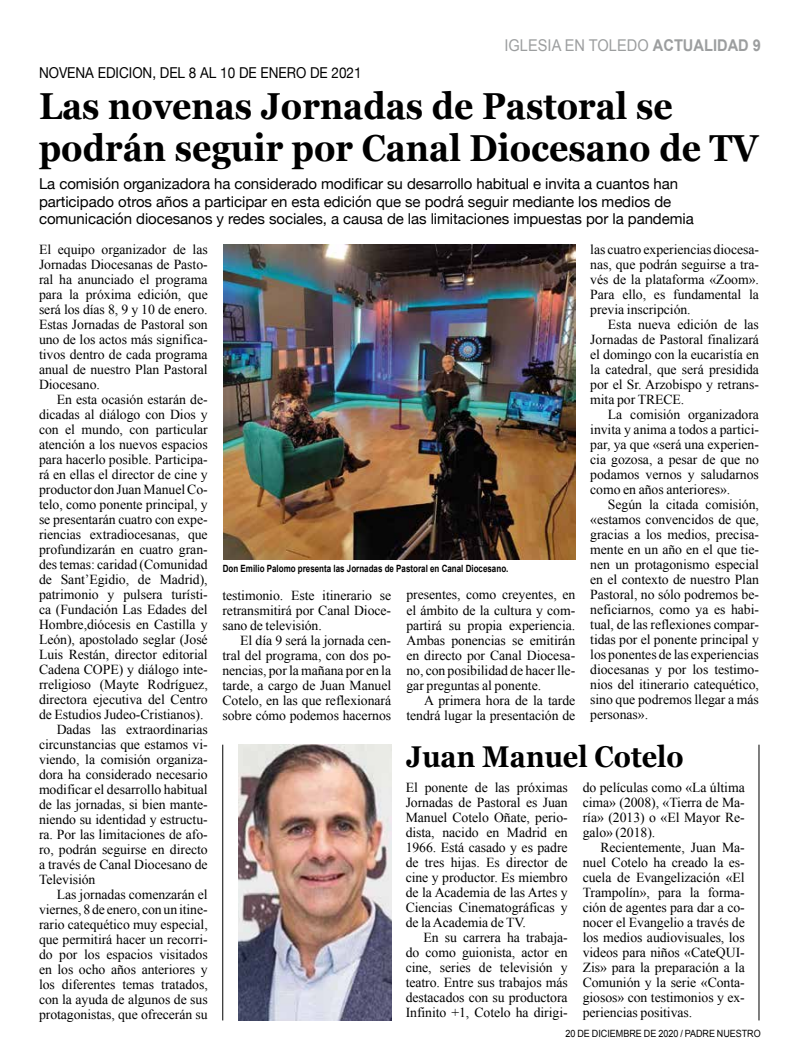
<style>
.page{position:relative;width:798px;height:1063px;background:#fff}
.page>*{position:absolute;margin:0;border:0;box-sizing:border-box;transform-origin:0 0}
.t1{font:700 37.5px/41.2px "Georgia";color:#000;scale:.9 1}
.t2{font:700 30px "Georgia";color:#000;scale:.9 1}
.t3{font:16.25px "Arial";color:#9c9e9f;scale:.9 1}
.t4{font:15px/17.5px "Helvetica Neue";letter-spacing:-.005em;color:#000}
.t5{font:15px "Helvetica Neue";letter-spacing:-.005em;color:#000;scale:.9 1}
.t6{font:13.75px/15px "Times New Roman";letter-spacing:-.005em;color:#000;text-align:justify}
.t7{font:700 10px "Arial";color:#000;scale:.8 1}
.t8{font:10px "Arial";color:#000;scale:.9 1}
.s1{font-weight:700}
</style>
<div class="page">
<hr style="left:758px;top:745px;width:1px;height:275px;background:#000">
<hr style="left:222px;top:745px;width:1px;height:275px;background:#000">
<img style="left:238px;top:745px;width:153px;height:275px">
<img style="left:223px;top:244px;width:352px;height:315px">
<p class="t3" style="left:504px;top:34px;width:286px">IGLESIA EN TOLEDO <span class="s1">ACTUALIDAD 9</span></p>
<p class="t5" style="left:39px;top:62px;width:360px">NOVENA EDICION, DEL 8 AL 10 DE ENERO DE 2021</p>
<h1 class="t1" style="left:39px;top:84px;width:800px">Las novenas Jornadas de Pastoral se podrán seguir por Canal Diocesano de TV</h1>
<p class="t4" style="left:39px;top:176px;width:656px">La comisión organizadora ha considerado modificar su desarrollo habitual e invita a cuantos han participado otros años a participar en esta edición que se podrá seguir mediante los medios de comunicación diocesanos y redes sociales, a causa de las limitaciones impuestas por la pandemia</p>
<p class="t6" style="left:39px;top:242px;width:170px">El equipo organizador de las Jornadas Diocesanas de Pasto&shy;ral ha anunciado el programa para la próxima edición, que será los días 8, 9 y 10 de enero.<br>Estas Jornadas de Pastoral son uno de los actos más significa&shy;tivos dentro de cada programa anual de nuestro Plan Pastoral Diocesano.</p>
<p class="t6" style="left:57px;top:392px;width:152px">En esta ocasión estarán de-</p>
<p class="t6" style="left:39px;top:407px;width:170px">dicadas al diálogo con Dios y</p>
<p class="t6" style="left:39px;top:422px;width:170px">con el mundo, con particular</p>
<p class="t6" style="left:39px;top:437px;width:170px">atención a los nuevos espacios</p>
<p class="t6" style="left:39px;top:452px;width:170px">para hacerlo posible. Participa-</p>
<p class="t6" style="left:39px;top:467px;width:170px">rá en ellas el director de cine y</p>
<p class="t6" style="left:39px;top:482px;width:170px">productor don Juan Manuel Co-</p>
<p class="t6" style="left:39px;top:497px;width:170px">telo, como ponente principal, y</p>
<p class="t6" style="left:39px;top:512px;width:170px">se presentarán cuatro con expe-</p>
<p class="t6" style="left:39px;top:527px;width:170px">riencias extradiocesanas, que</p>
<p class="t6" style="left:39px;top:542px;width:170px">profundizarán en cuatro gran-</p>
<p class="t6" style="left:39px;top:557px;width:170px">des temas: caridad (Comunidad</p>
<p class="t6" style="left:39px;top:572px;width:170px">de Sant’Egidio, de Madrid),</p>
<p class="t6" style="left:39px;top:587px;width:170px">patrimonio y pulsera turísti-</p>
<p class="t6" style="left:39px;top:602px;width:170px">ca (Fundación Las Edades del</p>
<p class="t6" style="left:39px;top:617px;width:170px">Hombre,diócesis en Castilla y</p>
<p class="t6" style="left:39px;top:632px;width:170px">León), apostolado seglar (José</p>
<p class="t6" style="left:39px;top:647px;width:170px">Luis Restán, director editorial</p>
<p class="t6" style="left:39px;top:662px;width:170px">Cadena COPE) y diálogo inte-</p>
<p class="t6" style="left:39px;top:677px;width:170px">rreligioso (Mayte Rodríguez,</p>
<p class="t6" style="left:39px;top:692px;width:170px">directora ejecutiva del Centro</p>
<p class="t6" style="left:39px;top:707px;width:166px">de Estudios Judeo-Cristianos).</p>
<p class="t6" style="left:57px;top:722px;width:152px">Dadas las extraordinarias</p>
<p class="t6" style="left:39px;top:737px;width:170px">circunstancias que estamos vi-</p>
<p class="t6" style="left:39px;top:752px;width:170px">viendo, la comisión organiza-</p>
<p class="t6" style="left:39px;top:767px;width:170px">dora ha considerado necesario</p>
<p class="t6" style="left:39px;top:782px;width:170px">modificar el desarrollo habitual</p>
<p class="t6" style="left:39px;top:797px;width:170px">de las jornadas, si bien mante-</p>
<p class="t6" style="left:39px;top:812px;width:170px">niendo su identidad y estructu-</p>
<p class="t6" style="left:39px;top:827px;width:170px">ra. Por las limitaciones de afo-</p>
<p class="t6" style="left:39px;top:842px;width:170px">ro, podrán seguirse en directo</p>
<p class="t6" style="left:39px;top:857px;width:170px">a través de Canal Diocesano de</p>
<p class="t6" style="left:39px;top:872px;width:58px">Televisión</p>
<p class="t6" style="left:57px;top:887px;width:152px">Las jornadas comenzarán el</p>
<p class="t6" style="left:39px;top:902px;width:170px">viernes, 8 de enero, con un itine-</p>
<p class="t6" style="left:39px;top:917px;width:170px">rario catequético muy especial,</p>
<p class="t6" style="left:39px;top:932px;width:170px">que permitirá hacer un recorri-</p>
<p class="t6" style="left:39px;top:947px;width:170px">do por los espacios visitados</p>
<p class="t6" style="left:39px;top:962px;width:170px">en los ocho años anteriores y</p>
<p class="t6" style="left:39px;top:977px;width:170px">los diferentes temas tratados,</p>
<p class="t6" style="left:39px;top:992px;width:170px">con la ayuda de algunos de sus</p>
<p class="t6" style="left:39px;top:1007px;width:170px">protagonistas, que ofrecerán su</p>
<p class="t6" style="left:590px;top:242px;width:170px">las cuatro experiencias diocesa&shy;nas, que podrán seguirse a tra&shy;vés de la plataforma «Zoom».<br>Para ello, es fundamental la previa inscripción.</p>
<p class="t6" style="left:590px;top:317px;width:170px;text-indent:18px">Esta nueva edición de las Jornadas de Pastoral finalizará el domingo con la eucaristía en la catedral, que será presidida por el Sr. Arzobispo y retrans&shy;mita por TRECE.</p>
<p class="t6" style="left:590px;top:407px;width:170px;text-indent:18px">La comisión organizadora invita y anima a todos a partici&shy;par, ya que «será una experien&shy;cia gozosa, a pesar de que no podamos vernos y saludarnos como en años anteriores».</p>
<p class="t6" style="left:590px;top:497px;width:170px;text-indent:18px">Según la citada comisión, «estamos convencidos de que, gracias a los medios, precisa&shy;mente en un año en el que tie&shy;nen un protagonismo especial en el contexto de nuestro Plan Pastoral, no sólo podremos be&shy;neficiarnos, como ya es habi&shy;tual, de las reflexiones compar&shy;tidas por el ponente principal y los ponentes de las experiencias diocesanas y por los testimo&shy;nios del itinerario catequético, sino que podremos llegar a más personas».</p>
<p class="t7" style="left:223px;top:561px;width:358px">Don Emilio Palomo presenta las Jornadas de Pastoral en Canal Diocesano.</p>
<p class="t6" style="left:222px;top:588px;width:170px">testimonio. Este itinerario se retransmitirá por Canal Dioce&shy;sano de televisión.</p>
<p class="t6" style="left:222px;top:633px;width:170px;text-indent:18px">El día 9 será la jornada cen&shy;tral del programa, con dos po&shy;nencias, por la mañana por en la tarde, a cargo de Juan Manuel Cotelo, en las que reflexionará sobre cómo podemos hacernos</p>
<p class="t6" style="left:406px;top:587px;width:170px">presentes, como creyentes, en el ámbito de la cultura y com&shy;partirá su propia experiencia.<br>Ambas ponencias se emitirán en directo por Canal Diocesa&shy;no, con posibilidad de hacer lle&shy;gar preguntas al ponente.</p>
<p class="t6" style="left:406px;top:692px;width:170px;text-align:right">A primera hora de la tarde tendrá lugar la presentación de</p>
<h2 class="t2" style="left:406px;top:734px;width:310px">Juan Manuel Cotelo</h2>
<p class="t6" style="left:405px;top:779px;width:163px">El ponente de las próximas Jornadas de Pastoral es Juan Manuel Cotelo Oñate, perio&shy;dista, nacido en Madrid en 1966. Está casado y es padre de tres hijas. Es director de cine y productor. Es miembro de la Academia de las Artes y Ciencias Cinematográficas y de la Academia de TV.</p>
<p class="t6" style="left:405px;top:929px;width:163px;text-indent:18px">En su carrera ha trabaja&shy;do como guionista, actor en cine, series de televisión y teatro. Entre sus trabajos más destacados con su productora Infinito +1, Cotelo ha dirigi-</p>
<p class="t6" style="left:582px;top:779px;width:163px">do películas como «La última cima» (2008), «Tierra de Ma&shy;ría» (2013) o «El Mayor Re&shy;galo» (2018).</p>
<p class="t6" style="left:582px;top:839px;width:163px;text-indent:18px">Recientemente, Juan Ma&shy;nuel Cotelo ha creado la es&shy;cuela de Evangelización «El Trampolín», para la forma&shy;ción de agentes para dar a co&shy;nocer el Evangelio a través de los medios audiovisuales, los videos para niños «CateQUI-Zis» para la preparación a la Comunión y la serie «Conta&shy;giosos» con testimonios y ex&shy;periencias positivas.</p>
<p class="t8" style="left:565px;top:1027px;width:218px">20 DE DICIEMBRE DE 2020 / PADRE NUESTRO</p>
</div>
